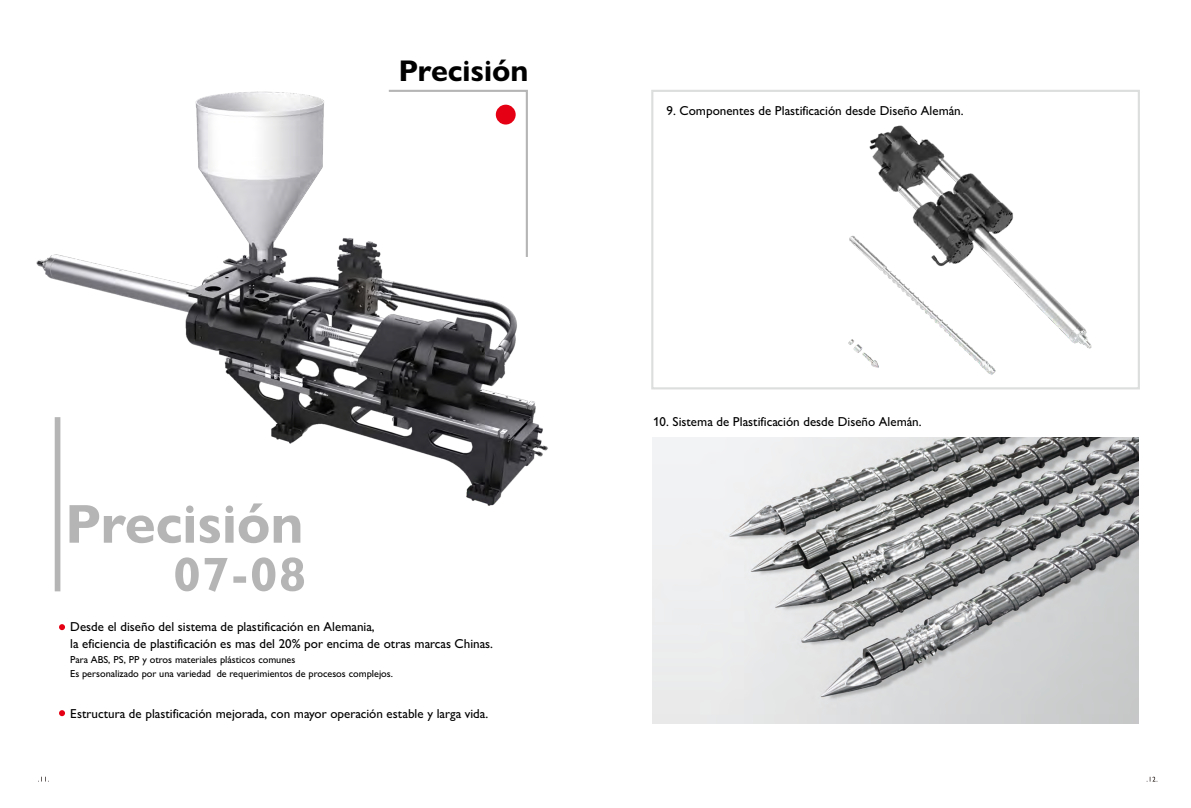
<style>
.page{position:relative;width:1191px;height:808px;background:#fff}
.page>*{position:absolute;margin:0;border:0;box-sizing:border-box;transform-origin:0 0}
.t1{font:700 55px "Gill Sans Nova";color:#b5b5b6}
.t2{font:700 30px "Gill Sans Nova";color:#000}
.t3{font:13px/16.9px "Gill Sans Nova";color:#000}
.t4{font:10.2px/13.3px "Gill Sans Nova";color:#000}
</style>
<div class="page">
<div style="left:651px;top:90px;width:488px;height:299px;border:2px solid #dcdddd"></div>
<img style="left:36px;top:91px;width:512px;height:427px">
<img style="left:652px;top:437px;width:486px;height:286px">
<img style="left:809px;top:125px;width:302px;height:265px">
<div style="left:55px;top:417px;width:5px;height:174px;background:#b5b5b6"></div>
<svg style="left:386px;top:89px;width:143px;height:170px"></svg>
<div style="left:495px;top:105px;width:20px;height:19px;background:#e60013;border-radius:50%"></div>
<svg style="left:38px;top:776px;width:11px;height:5px"></svg>
<svg style="left:1147px;top:776px;width:9px;height:5px"></svg>
<svg style="left:175px;top:557px;width:129px;height:34px"></svg>
<svg style="left:59px;top:624px;width:6px;height:5px"></svg>
<svg style="left:59px;top:710px;width:6px;height:5px"></svg>
<h2 class="t2" style="left:398px;top:60px;width:131px">Precisión</h2>
<h1 class="t1" style="left:65px;top:505px;width:239px">Precisión</h1>
<p class="t3" style="left:70px;top:619px;width:424px">Desde el diseño del sistema de plastificación en Alemania,<br>la eficiencia de plastificación es mas del 20% por encima de otras marcas Chinas.</p>
<p class="t4" style="left:70px;top:654px;width:324px">Para ABS, PS, PP y otros materiales plásticos comunes<br>Es personalizado por una variedad de requerimientos de procesos complejos.</p>
<p class="t3" style="left:70px;top:705px;width:419px">Estructura de plastificación mejorada, con mayor operación estable y larga vida.</p>
<p class="t3" style="left:666px;top:104px;width:298px">9. Componentes de Plastificación desde Diseño Alemán.</p>
<p class="t3" style="left:653px;top:414px;width:270px">10. Sistema de Plastificación desde Diseño Alemán.</p>
</div>
